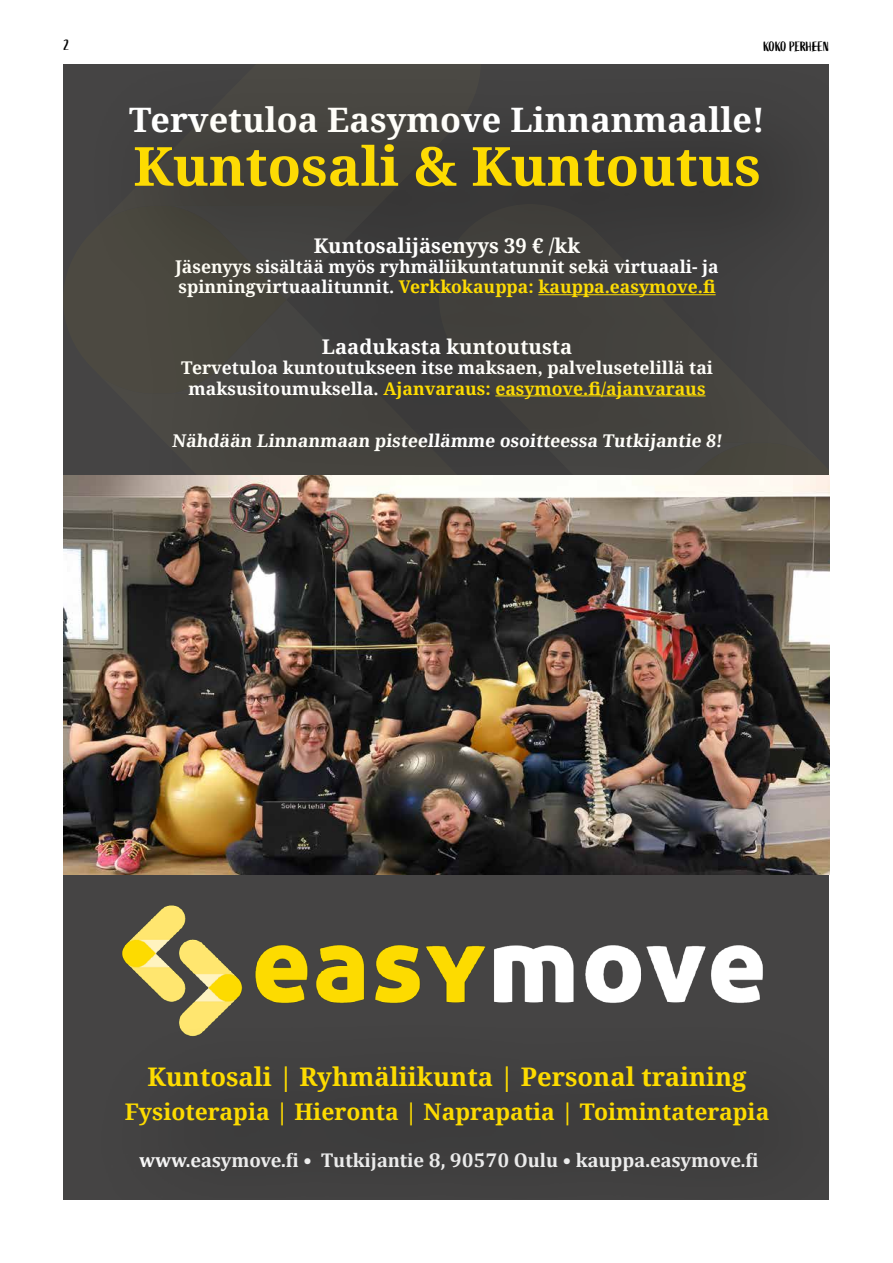
<style>
.page{position:relative;width:893px;height:1263px;background:#fff}
.page>*{position:absolute;margin:0;border:0;box-sizing:border-box;transform-origin:0 0}
.t1{font:700 54px "Noto Serif";color:#fddb00}
.t2{font:700 33.75px "Noto Serif";color:#fff}
.t3{font:700 25.65px "Noto Serif";color:#fddb00}
.t4{font:700 22.95px "Noto Serif";color:#fddb00}
.t5{font:700 20.25px "Noto Serif";color:#fff}
.t6{font:700 20.1px "Cambria";color:#fff}
.t7{font:700 17.55px/20.2px "Noto Serif";color:#fff}
.t8{font:15px "Active";color:#000}
.t9{font:13.5px "Active";letter-spacing:-.02em;color:#000}
.s1{color:#fddb00}
</style>
<div class="page">
<img style="left:64px;top:874px;width:762px;height:207px">
<div style="left:87px;top:64px;width:742px;height:499px;background:#403f3c"></div>
<svg style="left:495px;top:294px;width:307px;height:149px"></svg>
<svg style="left:542px;top:443px;width:287px;height:33px"></svg>
<svg style="left:118px;top:64px;width:363px;height:142px"></svg>
<div style="left:64px;top:206px;width:152px;height:188px;background:#4a4840"></div>
<svg style="left:101px;top:377px;width:389px;height:99px"></svg>
<img style="left:64px;top:476px;width:765px;height:398px">
<div style="left:87px;top:1018px;width:742px;height:181px;background:#414040"></div>
<p class="t8" style="left:64px;top:36px;width:7px">2</p>
<p class="t9" style="left:764px;top:39px;width:67px">KOKO PERHEEN</p>
<h2 class="t2" style="left:129px;top:96px;width:637px">Tervetuloa Easymove Linnanmaalle!</h2>
<h1 class="t1" style="left:133px;top:128px;width:629px">Kuntosali &amp; Kuntoutus</h1>
<p class="t5" style="left:314px;top:231px;width:268px">Kuntosalijäsenyys 39 € /kk</p>
<p class="t7" style="left:176px;top:256px;width:545px">Jäsenyys sisältää myös ryhmäliikuntatunnit sekä virtuaali- ja spinningvirtuaalitunnit. <span class="s1">Verkkokauppa: kauppa.easymove.fi</span></p>
<p class="t5" style="left:322px;top:333px;width:252px">Laadukasta kuntoutusta</p>
<p class="t7" style="left:181px;top:357px;width:533px;text-align:center">Tervetuloa kuntoutukseen itse maksaen, palvelusetelillä tai maksusitoumuksella. <span class="s1">Ajanvaraus: easymove.fi/ajanvaraus</span></p>
<p class="t7" style="left:172px;top:430px;width:554px">Nähdään Linnanmaan pisteellämme osoitteessa Tutkijantie 8!</p>
<h3 class="t3" style="left:148px;top:1059px;width:601px">Kuntosali | Ryhmäliikunta | Personal training</h3>
<h3 class="t4" style="left:125px;top:1095px;width:646px">Fysioterapia | Hieronta | Naprapatia | Toimintaterapia</h3>
<p class="t6" style="left:139px;top:1145px;width:621px">www.easymove.fi • Tutkijantie 8, 90570 Oulu • kauppa.easymove.fi</p>
</div>
